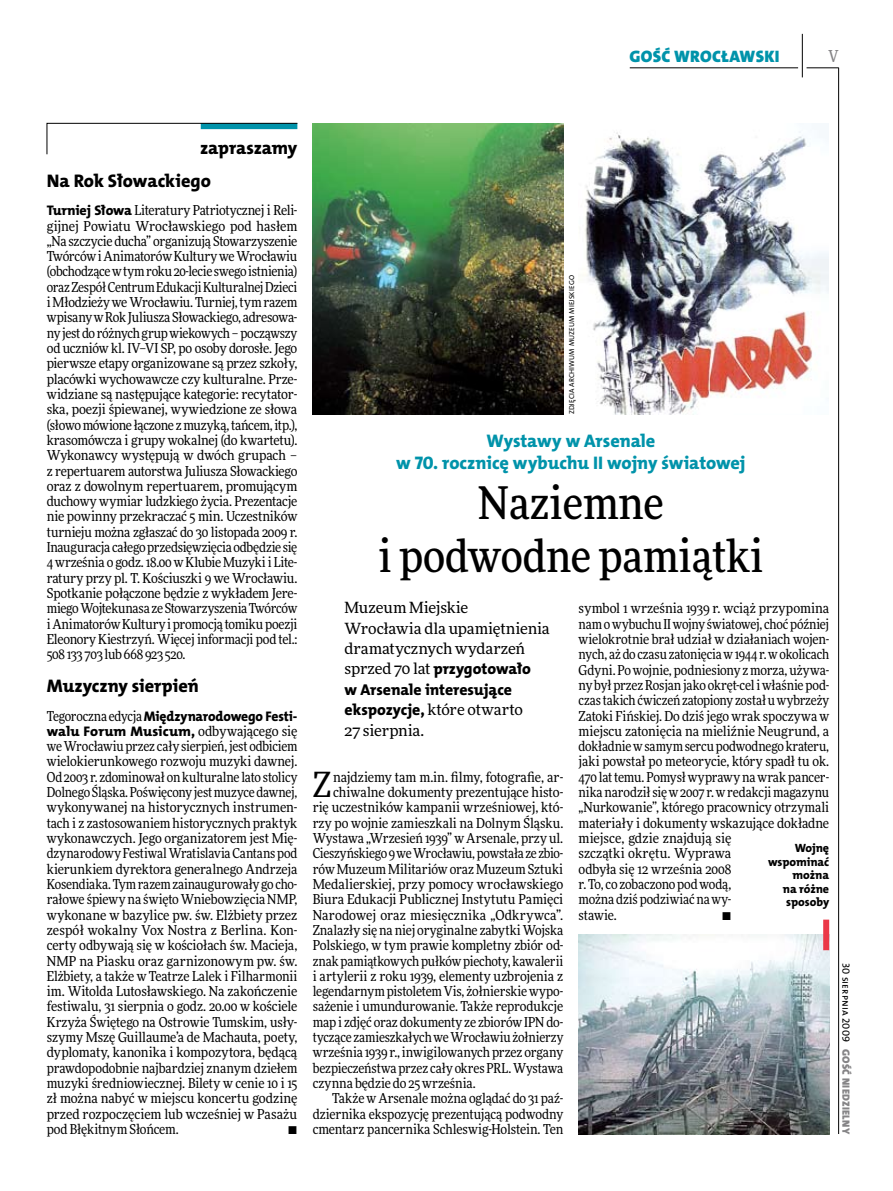
<style>
.page{position:relative;width:893px;height:1191px;background:#fff}
.page>*{position:absolute;margin:0;border:0;box-sizing:border-box;transform-origin:0 0}
.t1{font:500 45px/52.5px "Freeday Narrow";color:#000;text-align:center}
.t2{font:34.8px "Freeday Narrow News";color:#000}
.t3{font:18.3px/21.6px "The Mix HP8 Ex Bld";letter-spacing:-.005em;color:#0093aa;text-align:center}
.t4{font:18.3px "The Mix HP8 Ex Bld";color:#000}
.t5{font:16.65px "The Mix HP9 Blk";letter-spacing:.02em;color:#0093aa}
.t6{font:500 16.5px "Freeday Narrow";color:#858486;scale:.9 1}
.t7{font:15.75px/20.4px "The Mix HP8 Ex Bld";letter-spacing:-.005em;color:#000}
.t8{font:15.45px/20.4px "Freeday News";letter-spacing:-.01em;color:#000}
.t9{font:13.95px/15.3px "The Mix HP8 Ex Bld";color:#000}
.t10{font:13.65px/15.3px "Freeday Narrow News";letter-spacing:-.01em;color:#000;text-align:justify}
.t11{font:13.65px "Freeday Narrow News";letter-spacing:.015em;color:#000}
.t12{font:12px/13.5px "The Mix HP8 Ex Bld";letter-spacing:-.005em;color:#000;text-align:right}
.t13{font:10.5px "The Mix HP9 Blk";letter-spacing:.025em;color:#858486}
.t14{font:10.5px "The Mix HP5 Plain";letter-spacing:.01em;color:#000}
.t15{font:7.2px "The Mix HP5 Plain";letter-spacing:.015em;color:#000}
.s1{font-family:"The Mix HP8 Ex Bld";font-size:13.95px}
.s2{font-family:"Freeday Narrow News";font-size:13.65px}
.s3{font-family:"Freeday News";font-size:15.45px}
.s4{font-family:"The Mix HP8 Ex Bld";font-size:15.75px}
</style>
<div class="page">
<hr style="left:806px;top:68px;width:33px;height:1px;background:#000">
<hr style="left:630px;top:68px;width:168px;height:1px;background:#000">
<hr style="left:838px;top:68px;width:1px;height:1066px;background:#000">
<hr style="left:802px;top:34px;width:1px;height:43px;background:#000">
<svg style="left:47px;top:123px;width:251px;height:32px"></svg>
<img style="left:579px;top:935px;width:250px;height:199px">
<img style="left:583px;top:131px;width:245px;height:283px">
<img style="left:313px;top:123px;width:250px;height:291px">
<div style="left:823px;top:919px;width:6px;height:31px;background:#eb3848"></div>
<p class="t5" style="left:629px;top:46px;width:152px">GOŚĆ WROCŁAWSKI</p>
<p class="t6" style="left:828px;top:46px;width:13px">V</p>
<h3 class="t4" style="left:200px;top:136px;width:99px">zapraszamy</h3>
<h3 class="t4" style="left:47px;top:169px;width:166px">Na Rok Słowackiego</h3>
<p class="t10" style="left:47px;top:202px;width:252px"><span class="s1">Turniej Słowa</span> Literatury Patriotycznej i Reli&shy;gijnej Powiatu Wrocławskiego pod hasłem „Na szczycie ducha” organizują Stowarzyszenie Twórców iAnimatorów Kultury weWrocławiu (obchodzące wtym roku 20-lecie swego istnienia) oraz Zespół Centrum Edukacji Kulturalnej Dzieci i Młodzieży we Wrocławiu. Turniej, tym razem wpisany wRok Juliusza Słowackiego, adresowa&shy;ny jestdoróżnych grup wiekowych – począwszy od uczniów kl. IV–VI SP, po osoby dorosłe. Jego pierwsze etapy organizowane są przez szkoły, placówki wychowawcze czy kulturalne. Prze&shy;widziane są następujące kategorie: recytator&shy;ska, poezji śpiewanej, wywiedzione ze słowa (słowo mówione łączone zmuzyką, tańcem, itp.), krasomówcza i grupy wokalnej (do kwartetu).<br>Wykonawcy występują w dwóch grupach – z repertuarem autorstwa Juliusza Słowackiego oraz z dowolnym repertuarem, promującym duchowy wymiar ludzkiego życia. Prezentacje nie powinny przekraczać 5 min. Uczestników turnieju można zgłaszać do 30 listopada 2009 r.<br>Inauguracja całego przedsięwzięcia odbędzie się 4 września o godz. 18.00 w Klubie Muzyki i Lite&shy;ratury przy pl. T. Kościuszki 9 we Wrocławiu.<br>Spotkanie połączone będzie z wykładem Jere&shy;miego Wojtekunasa zeStowarzyszenia Twórców iAnimatorów Kultury ipromocją tomiku poezji Eleonory Kiestrzyń. Więcej informacji pod tel.:<br>508 133 703 lub 668 923 520.</p>
<h3 class="t4" style="left:47px;top:674px;width:154px">Muzyczny sierpień</h3>
<p class="t9" style="left:47px;top:708px;width:252px"><span class="s2">Tegoroczna edycja</span> Międzynarodowego Festi&shy;walu Forum Musicum, <span class="s2">odbywającego się</span></p>
<p class="t10" style="left:47px;top:738px;width:252px">weWrocławiu przez cały sierpień, jest odbiciem wielokierunkowego rozwoju muzyki dawnej.<br>Od 2003 r. zdominował onkulturalne lato stolicy Dolnego Śląska. Poświęcony jestmuzyce dawnej, wykonywanej na historycznych instrumen&shy;tach i z zastosowaniem historycznych praktyk wykonawczych. Jego organizatorem jest Mię&shy;dzynarodowy Festiwal Wratislavia Cantans pod kierunkiem dyrektora generalnego Andrzeja Kosendiaka. Tym razem zainaugurowały go cho&shy;rałowe śpiewy na święto Wniebowzięcia NMP, wykonane w bazylice pw. św. Elżbiety przez zespół wokalny Vox Nostra z Berlina. Kon&shy;certy odbywają się w kościołach św. Macieja, NMP na Piasku oraz garnizonowym pw. św.<br>Elżbiety, a także w Teatrze Lalek i Filharmonii im. Witolda Lutosławskiego. Na zakończenie festiwalu, 31 sierpnia o godz. 20.00 w kościele Krzyża Świętego na Ostrowie Tumskim, usły&shy;szymy Mszę Guillaume’a de Machauta, poety, dyplomaty, kanonika i kompozytora, będącą prawdopodobnie najbardziej znanym dziełem muzyki średniowiecznej. Bilety w cenie 10 i 15 zł można nabyć w miejscu koncertu godzinę przed rozpoczęciem lub wcześniej w Pasażu pod Błękitnym Słońcem.</p>
<p class="t10" style="left:288px;top:1121px;width:11px">•</p>
<p class="t15" style="left:567px;top:414px;width:140px;rotate:-90deg">Zdjęcia Archiwum Muzeum Miejskiego</p>
<h3 class="t3" style="left:396px;top:430px;width:351px">Wystawy w Arsenale<br>w 70. rocznicę wybuchu II wojny światowej</h3>
<h1 class="t1" style="left:378px;top:476px;width:386px">Naziemne<br>i podwodne pamiątki</h1>
<p class="t8" style="left:345px;top:597px;width:207px">Muzeum Miejskie<br>Wrocławia dla upamiętnienia dramatycznych wydarzeń</p>
<p class="t7" style="left:345px;top:659px;width:188px"><span class="s3">sprzed 70 lat</span> przygotowało w Arsenale interesujące</p>
<p class="t8" style="left:345px;top:699px;width:180px"><span class="s4">ekspozycje,</span> które otwarto<br>27 sierpnia.</p>
<p class="t10" style="left:579px;top:600px;width:252px;text-align:left">symbol 1 września 1939 r. wciąż przypomina nam o wybuchu II wojny światowej, choć później wielokrotnie brał udział w działaniach wojen&shy;nych, aż do czasu zatonięcia w 1944 r. w okolicach Gdyni. Po wojnie, podniesiony z morza, używa&shy;ny był przez Rosjan jako okręt-cel i właśnie pod&shy;czas takich ćwiczeń zatopiony został u wybrzeży Zatoki Fińskiej. Do dziś jego wrak spoczywa w miejscu zatonięcia na mieliźnie Neugrund, a dokładnie w samym sercu podwodnego krateru, jaki powstał po meteorycie, który spadł tu ok.<br>470 lat temu. Pomysł wyprawy na wrak pancer&shy;nika narodził się w 2007 r. w redakcji magazynu „Nurkowanie”, którego pracownicy otrzymali materiały i dokumenty wskazujące dokładne miejsce, gdzie znajdują się<br>szczątki okrętu. Wyprawa<br>odbyła się 12 września 2008<br>r. To, co zobaczono pod wodą,<br>można dziś podziwiać na wy-<br>stawie.</p>
<h2 class="t2" style="left:313px;top:763px;width:20px">Z</h2>
<p class="t10" style="left:333px;top:769px;width:232px">najdziemy tam m.in. filmy, fotografie, ar-</p>
<p class="t10" style="left:333px;top:784px;width:232px">chiwalne dokumenty prezentujące histo-</p>
<p class="t10" style="left:313px;top:799px;width:252px">rię uczestników kampanii wrześniowej, któ-</p>
<p class="t10" style="left:313px;top:815px;width:252px">rzy po wojnie zamieszkali na Dolnym Śląsku.</p>
<p class="t10" style="left:313px;top:830px;width:252px">Wystawa „Wrzesień 1939” w Arsenale, przy ul.</p>
<p class="t10" style="left:313px;top:845px;width:252px">Cieszyńskiego 9 we Wrocławiu, powstała ze zbio-</p>
<p class="t10" style="left:313px;top:861px;width:252px">rów Muzeum Militariów oraz Muzeum Sztuki</p>
<p class="t10" style="left:313px;top:876px;width:252px">Medalierskiej, przy pomocy wrocławskiego</p>
<p class="t10" style="left:313px;top:891px;width:252px">Biura Edukacji Publicznej Instytutu Pamięci</p>
<p class="t11" style="left:313px;top:906px;width:252px">Narodowej oraz miesięcznika „Odkrywca”.</p>
<p class="t10" style="left:313px;top:922px;width:252px">Znalazły się na niej oryginalne zabytki Wojska</p>
<p class="t10" style="left:313px;top:937px;width:252px">Polskiego, w tym prawie kompletny zbiór od-</p>
<p class="t10" style="left:313px;top:953px;width:252px">znak pamiątkowych pułków piechoty, kawalerii</p>
<p class="t10" style="left:313px;top:968px;width:252px">i artylerii z roku 1939, elementy uzbrojenia z</p>
<p class="t10" style="left:313px;top:983px;width:252px">legendarnym pistoletem Vis, żołnierskie wypo-</p>
<p class="t10" style="left:313px;top:998px;width:252px">sażenie i umundurowanie. Także reprodukcje</p>
<p class="t10" style="left:313px;top:1014px;width:252px">map i zdjęć oraz dokumenty ze zbiorów IPN do-</p>
<p class="t10" style="left:313px;top:1029px;width:252px">tyczące zamieszkałych we Wrocławiu żołnierzy</p>
<p class="t10" style="left:313px;top:1044px;width:252px">września 1939 r., inwigilowanych przez organy</p>
<p class="t10" style="left:313px;top:1060px;width:252px">bezpieczeństwa przez cały okres PRL. Wystawa</p>
<p class="t10" style="left:313px;top:1075px;width:164px">czynna będzie do 25 września.</p>
<p class="t10" style="left:332px;top:1090px;width:233px">Także w Arsenale można oglądać do 31 paź-</p>
<p class="t10" style="left:313px;top:1106px;width:252px">dziernika ekspozycję prezentującą podwodny</p>
<p class="t10" style="left:313px;top:1121px;width:252px">cmentarz pancernika Schleswig-Holstein. Ten</p>
<p class="t12" style="left:768px;top:841px;width:63px">Wojnę wspominać można<br>na różne sposoby</p>
<p class="t10" style="left:722px;top:907px;width:11px">•</p>
<p class="t14" style="left:853px;top:962px;width:81px;rotate:90deg">30 sierpnia 2009</p>
<p class="t13" style="left:853px;top:1049px;width:86px;rotate:90deg">GOŚĆ NIEDZIELNY</p>
</div>
